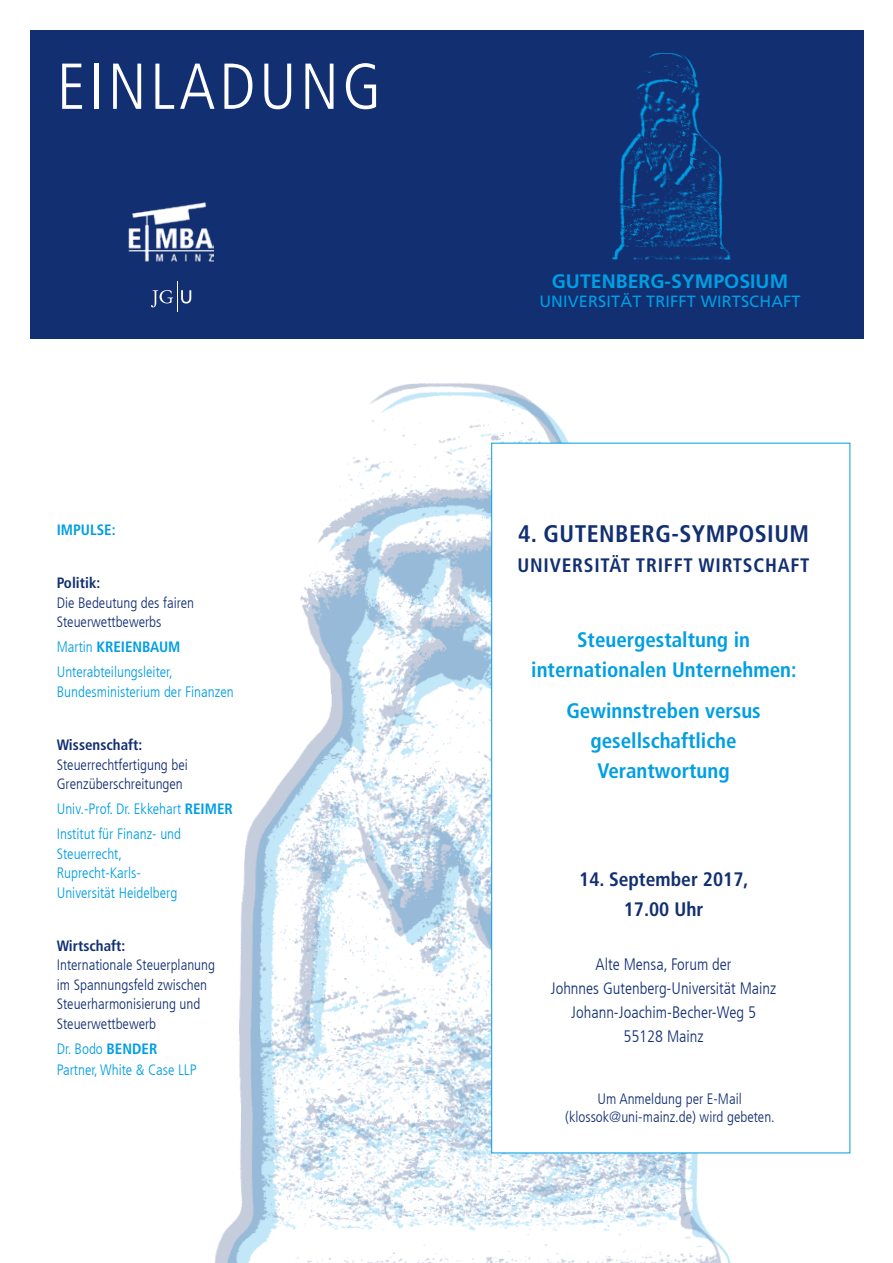
<style>
.page{position:relative;width:893px;height:1263px;background:#fff}
.page>*{position:absolute;margin:0;border:0;box-sizing:border-box;transform-origin:0 0}
.t1{font:300 condensed 64.8px "Frutiger LT Com";letter-spacing:.06em;color:#fff}
.t2{font:700 condensed 24px "Frutiger LT Com";letter-spacing:.02em;color:#122f72}
.t3{font:700 condensed 21px/30px "Frutiger LT Com";color:#009ee3;text-align:center}
.t4{font:700 condensed 19.5px "Frutiger LT Com";letter-spacing:.04em;color:#122f72}
.t5{font:700 condensed 19.5px/30px "Frutiger LT Com";color:#122f72;text-align:center}
.t6{font:700 19.5px "Frutiger";color:#009ee3}
.t7{font:300 condensed 16.5px/24px "Frutiger LT Com";color:#122f72;text-align:center}
.t8{font:16.35px "Frutiger";letter-spacing:.01em;color:#009ee3}
.t9{font:300 condensed 15px/19.5px "Frutiger LT Com";color:#122f72}
.t10{font:300 condensed 15px/25px "Frutiger LT Com";color:#009ee3}
.t11{font:700 condensed 15px "Frutiger LT Com";color:#122f72}
.t12{font:700 condensed 15px "Frutiger LT Com";color:#009ee3}
.s1{font-weight:700}
</style>
<div class="page">
<div style="left:30px;top:30px;width:833px;height:308px;background:#122f72"></div>
<img style="left:214px;top:383px;width:517px;height:880px">
<div style="left:491px;top:443px;width:359px;height:710px;background:#fff;border:1px solid #009ee3"></div>
<img style="left:612px;top:257px;width:119px;height:2px">
<img style="left:614px;top:53px;width:116px;height:204px">
<img style="left:128px;top:203px;width:86px;height:59px">
<svg style="left:151px;top:290px;width:22px;height:17px"></svg>
<svg style="left:181px;top:290px;width:10px;height:13px"></svg>
<hr style="left:176px;top:281px;width:1px;height:31px;background:#fff">
<h1 class="t1" style="left:57px;top:49px;width:325px">EINLADUNG</h1>
<p class="t12" style="left:57px;top:521px;width:60px">IMPULSE:</p>
<p class="t11" style="left:57px;top:574px;width:45px">Politik:</p>
<p class="t9" style="left:57px;top:593px;width:139px">Die Bedeutung des fairen<br>Steuerwettbewerbs</p>
<p class="t10" style="left:57px;top:635px;width:125px">Martin <span class="s1">KREIENBAUM<br></span>Unterabteilungsleiter,</p>
<p class="t10" style="left:57px;top:679px;width:178px">Bundesministerium der Finanzen</p>
<p class="t11" style="left:57px;top:736px;width:87px">Wissenschaft:</p>
<p class="t9" style="left:57px;top:755px;width:133px">Steuerrechtfertigung bei<br>Grenzüberschreitungen</p>
<p class="t10" style="left:57px;top:796px;width:178px">Univ.-Prof. Dr. Ekkehart <span class="s1">REIMER<br></span>Institut für Finanz- und</p>
<p class="t10" style="left:57px;top:844px;width:122px;line-height:19.5px">Steuerrecht,<br>Ruprecht-Karls-<br>Universität Heidelberg</p>
<p class="t11" style="left:57px;top:936px;width:70px">Wirtschaft:</p>
<p class="t9" style="left:57px;top:955px;width:160px">Internationale Steuerplanung im Spannungsfeld zwischen<br>Steuerharmonisierung und<br>Steuerwettbewerb</p>
<p class="t10" style="left:57px;top:1038px;width:141px;line-height:21.6px">Dr. Bodo <span class="s1">BENDER<br></span>Partner, White &amp; Case LLP</p>
<h3 class="t6" style="left:552px;top:270px;width:238px">GUTENBERG-SYMPOSIUM</h3>
<p class="t8" style="left:539px;top:292px;width:263px">UNIVERSITÄT TRIFFT WIRTSCHAFT</p>
<h2 class="t2" style="left:518px;top:519px;width:293px">4. GUTENBERG-SYMPOSIUM</h2>
<h3 class="t4" style="left:517px;top:554px;width:294px">UNIVERSITÄT TRIFFT WIRTSCHAFT</h3>
<h3 class="t3" style="left:531px;top:625px;width:267px">Steuergestaltung in internationalen Unternehmen:</h3>
<h3 class="t3" style="left:566px;top:695px;width:196px">Gewinnstreben versus gesellschaftliche<br>Verantwortung</h3>
<h3 class="t5" style="left:579px;top:864px;width:171px">14. September 2017,<br>17.00 Uhr</h3>
<p class="t7" style="left:551px;top:952px;width:227px">Alte Mensa, Forum der<br>Johnnes Gutenberg-Universität Mainz<br>Johann-Joachim-Becher-Weg 5<br>55128 Mainz</p>
<p class="t9" style="left:565px;top:1090px;width:211px;line-height:18px;text-align:center">Um Anmeldung per E-Mail (klossok@uni-mainz.de) wird gebeten.</p>
</div>
